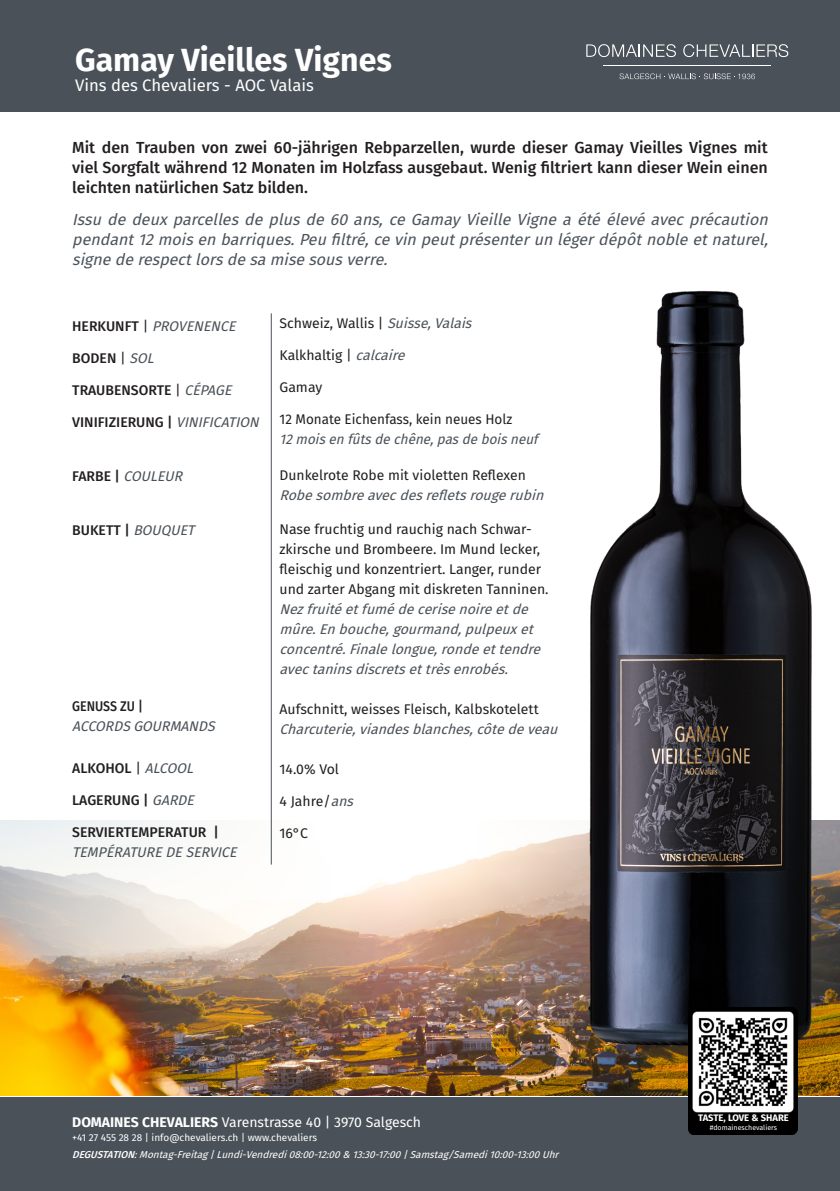
<style>
.page{position:relative;width:840px;height:1191px;background:#fff}
.page>*{position:absolute;margin:0;border:0;box-sizing:border-box;transform-origin:0 0}
.t1{font:700 32px "Fira Sans";color:#fff}
.t2{font:16.6px "Fira Sans";color:#fff}
.t3{font:italic 16px/20px "Fira Sans";color:#4b535b;text-align:justify}
.t4{font:500 16px/20px "Fira Sans";color:#231f20;text-align:justify}
.t5{font:14px/20px "Fira Sans";color:#231f20}
.t6{font:italic 14px/20px "Fira Sans";color:#4a5158}
.t7{font:500 14px "Fira Sans";color:#231f20}
.t8{font:italic 14px/20px "Fira Sans";color:#4a5158;scale:.96 1}
.t9{font:14px "Fira Sans";color:#fff}
.t10{font:italic 10px "Fira Sans";color:#fff}
.t11{font:10px "Fira Sans";color:#fff}
.t12{font:700 9.4px "Fira Sans";color:#fff}
.t13{font:7px "Fira Sans";color:#fff}
.s1{font-weight:500;font-style:normal;color:#231f20}
.s2{font-style:normal;color:#231f20}
.s3{font-weight:400}
.s4{font-weight:400;font-style:italic;color:#4a5158}
.s5{font-style:italic;color:#4a5158}
.s6{font-weight:700}
.s7{font-weight:500}
</style>
<div class="page">
<div style="left:0;top:1097px;width:839px;height:94px;background:#4a5158"></div>
<img style="left:0;top:821px;width:839px;height:274px">
<img style="left:587px;top:290px;width:229px;height:773px">
<div style="left:0;top:0;width:839px;height:111px;background:#4a5158"></div>
<hr style="left:271px;top:313px;width:1px;height:551px;background:#4a5158">
<svg style="left:586px;top:44px;width:89px;height:13px"></svg>
<svg style="left:683px;top:44px;width:104px;height:13px"></svg>
<svg style="left:619px;top:73px;width:135px;height:6px"></svg>
<hr style="left:603px;top:66px;width:167px;height:1px;background:#fff">
<img style="left:688px;top:1007px;width:108px;height:127px">
<p class="t1" style="left:75px;top:33px;width:318px">Gamay Vieilles Vignes</p>
<p class="t2" style="left:75px;top:72px;width:240px">Vins des Chevaliers - AOC Valais</p>
<p class="t4" style="left:72px;top:137px;width:696px">Mit den Trauben von zwei 60-jährigen Rebparzellen, wurde dieser Gamay Vieilles Vignes mit viel Sorgfalt während 12 Monaten im Holzfass ausgebaut. Wenig filtriert kann dieser Wein einen leichten natürlichen Satz bilden.</p>
<p class="t3" style="left:72px;top:209px;width:701px">Issu de deux parcelles de plus de 60 ans, ce Gamay Vieille Vigne a été élevé avec précaution pendant12moisen barriques.Peu filtré,cevin peutprésenterun légerdépôtnobleetnaturel, signederespectlorsdesamisesousverre.</p>
<p class="t6" style="left:72px;top:315px;width:169px"><span class="s1">H E R K U N FT</span> <span class="s2">|</span> PROVENENCE</p>
<p class="t7" style="left:72px;top:346px;width:87px">BODEN <span class="s3">|</span> <span class="s4">SOL</span></p>
<p class="t7" style="left:72px;top:378px;width:165px">TRAUBENSORTE <span class="s3">|</span> <span class="s4">CÉPAGE</span></p>
<p class="t7" style="left:72px;top:410px;width:192px">VINIFIZIERUNG | <span class="s4">VINIFICATION</span></p>
<p class="t6" style="left:72px;top:465px;width:116px"><span class="s1">FA R B E |</span> COULEUR</p>
<p class="t7" style="left:72px;top:518px;width:128px">B U K E TT | <span class="s4">BOUQUET</span></p>
<p class="t6" style="left:72px;top:695px;width:148px"><span class="s1">GENUSS ZU |<br></span>ACCORDS GOURMANDS</p>
<p class="t7" style="left:72px;top:756px;width:127px">ALKOHOL <span class="s3">|</span> <span class="s4">ALCOOL</span></p>
<p class="t7" style="left:72px;top:788px;width:128px">LAGERUNG | <span class="s4">GARDE</span></p>
<p class="t7" style="left:72px;top:820px;width:148px">SERVIERTEMPERATUR |</p>
<p class="t6" style="left:72px;top:841px;width:170px">TEMPÉRATUREDESERVICE</p>
<p class="t5" style="left:279px;top:313px;width:198px">Schweiz, Wallis | <span class="s5">Suisse,Valais</span></p>
<p class="t5" style="left:279px;top:345px;width:132px">Kalkhaltig | <span class="s5">calcaire</span></p>
<p class="t5" style="left:279px;top:377px;width:44px">Gamay</p>
<p class="t8" style="left:279px;top:409px;width:275px"><span class="s2">12 Monate Eichenfass, kein neues Holz<br></span>12moisenfûtsdechêne,pasdeboisneuf</p>
<p class="t5" style="left:279px;top:465px;width:270px">Dunkelrote Robe mit violetten Reflexen<br><span class="s5">Robesombreavecdesrefletsrougerubin</span></p>
<p class="t5" style="left:279px;top:519px;width:270px">Nase fruchtig und rauchig nach Schwar&shy;zkirsche und Brombeere. Im Mund lecker, fleischig und konzentriert. Langer, runder und zarter Abgang mit diskreten Tanninen.</p>
<p class="t6" style="left:279px;top:599px;width:267px">Nezfruitéetfumédecerisenoireetde mûre.Enbouche,gourmand,pulpeuxet concentré.Finalelongue,rondeettendre avectaninsdiscretsettrèsenrobés.</p>
<p class="t5" style="left:279px;top:699px;width:284px">Aufschnitt, weisses Fleisch, Kalbskotelett<br><span class="s5">Charcuterie,viandesblanches,côtedeveau</span></p>
<p class="t5" style="left:279px;top:759px;width:61px">14.0% Vol</p>
<p class="t5" style="left:279px;top:791px;width:79px">4 Jahre/<span class="s5">ans</span></p>
<p class="t5" style="left:279px;top:823px;width:30px">16°C</p>
<p class="t9" style="left:72px;top:1111px;width:350px"><span class="s6">DOMAINES CHEVALIERS</span> Varenstrasse 40 | 3970 Salgesch</p>
<p class="t11" style="left:72px;top:1129px;width:246px">+41 27 455 28 28 | info@chevaliers.ch | www.chevaliers</p>
<p class="t10" style="left:72px;top:1147px;width:491px"><span class="s7">DEGUSTATION</span>:Montag-Freitag|Lundi-Vendredi08:00-12:00&amp; 13:30-17:00|Samstag/Samedi10:00-13:00Uhr</p>
<p class="t12" style="left:697px;top:1110px;width:92px">TASTE, LOVE &amp; SHARE</p>
<p class="t13" style="left:709px;top:1122px;width:69px">#domaineschevaliers</p>
</div>
